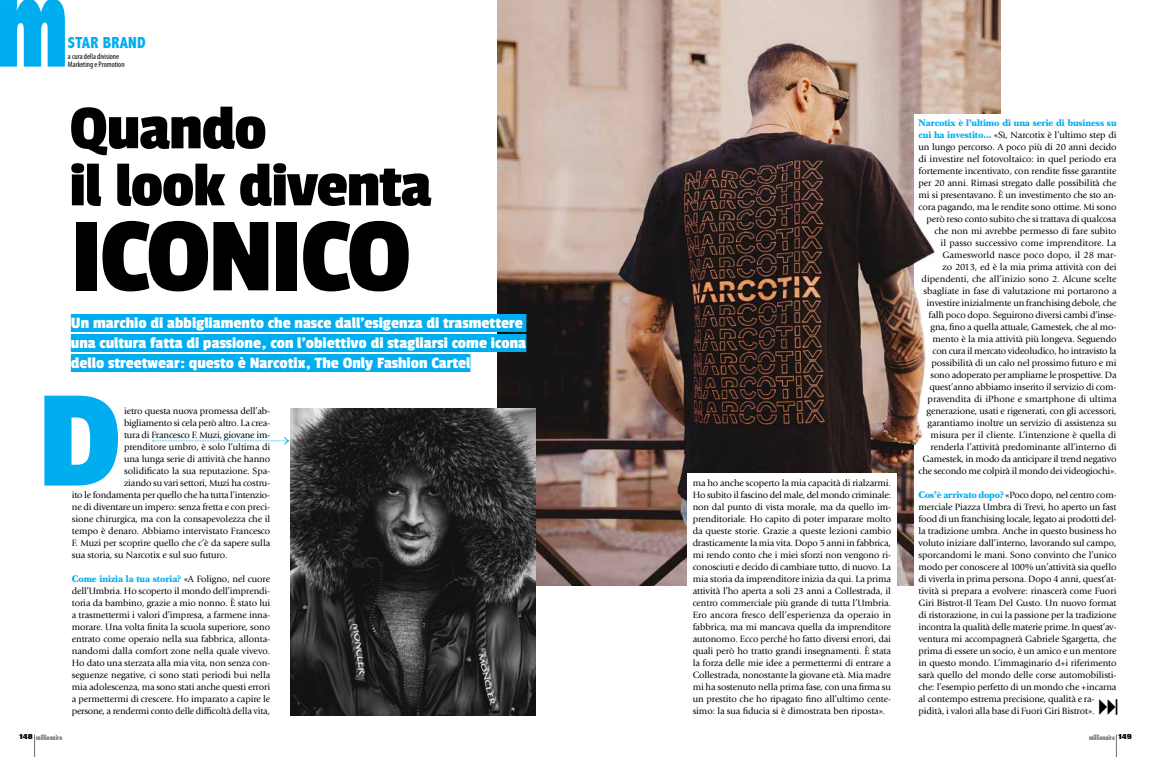
<style>
.page{position:relative;width:1151px;height:757px;background:#fff}
.page>*{position:absolute;margin:0;border:0;box-sizing:border-box;transform-origin:0 0}
.t1{font:144.8px "Passion One";color:#00aeef;scale:1.1 1}
.t2{font:110px "Passion One";letter-spacing:-.03em;color:#000;scale:1.1 1}
.t3{font:65px/57px "Passion One";letter-spacing:-.015em;color:#000;scale:1.1 1}
.t4{font:16.5px/20px "Passion One";color:#fff;scale:1.1 1}
.t5{font:800 condensed 16px "Abadi";letter-spacing:.01em;color:#00aeef}
.t6{font:900 10px "New Baskerville Std";letter-spacing:-.01em;color:#00aeef;scale:.95 1}
.t7{font:9.5px/12px "Giovanni";letter-spacing:-.01em;color:#000;text-align:justify}
.t8{font:condensed 8px/8px "Myriad Pro";color:#000}
.t9{font:700 condensed 7px "Futura";color:#6d6e71}
.s1{font-family:"Giovanni";font-weight:400;font-size:9.5px;color:#000}
.s2{font-family:"New Baskerville Std";font-weight:900;font-size:10px;color:#00aeef}
.s3{font-family:"Impact LT Std";font-weight:400;font-stretch:normal;color:#000}
</style>
<div class="page">
<svg style="left:34px;top:734px;width:1px;height:23px"></svg>
<svg style="left:1116px;top:734px;width:1px;height:23px"></svg>
<img style="left:497px;top:0;width:417px;height:585px">
<div style="left:71px;top:314px;width:455px;height:18px;background:#00aeef"></div>
<div style="left:71px;top:334px;width:455px;height:18px;background:#00aeef"></div>
<div style="left:71px;top:354px;width:399px;height:18px;background:#00aeef"></div>
<svg style="left:0;top:0;width:65px;height:67px;background:#2abbf1"></svg>
<div style="left:687px;top:474px;width:210px;height:134px;background:#fff"></div>
<img style="left:637px;top:0;width:363px;height:453px">
<img style="left:290px;top:409px;width:245px;height:306px">
<svg style="left:153px;top:437px;width:136px;height:8px"></svg>
<h3 class="t5" style="left:68px;top:33px;width:79px">STAR BRAND</h3>
<p class="t8" style="left:68px;top:52px;width:58px">a cura della divisione<br>Marketing e Promotion</p>
<h3 class="t3" style="left:69px;top:99px;width:331px">Quando<br>il look diventa</h3>
<h2 class="t2" style="left:69px;top:198px;width:313px">ICONICO</h2>
<h3 class="t4" style="left:71px;top:313px;width:415px">Un marchio di abbigliamento che nasce dall’esigenza di trasmettere una cultura fatta di passione, con l’obiettivo di stagliarsi come icona dello streetwear: questo è Narcotix, The Only Fashion Cartel</h3>
<p class="t7" style="left:124px;top:405px;width:148px">ietro questa nuova promessa dell’ab-</p>
<p class="t7" style="left:124px;top:417px;width:148px">bigliamento si cela però altro. La crea-</p>
<p class="t7" style="left:124px;top:429px;width:148px">tura di Francesco F. Muzi, giovane im-</p>
<p class="t7" style="left:124px;top:441px;width:148px">prenditore umbro, è solo l’ultima di</p>
<p class="t7" style="left:124px;top:453px;width:148px">una lunga serie di attività che hanno</p>
<p class="t7" style="left:124px;top:465px;width:148px">solidificato la sua reputazione. Spa-</p>
<p class="t7" style="left:124px;top:477px;width:148px">ziando su vari settori, Muzi ha costru-</p>
<p class="t7" style="left:72px;top:489px;width:200px">ito le fondamenta per quello che ha tutta l’intenzio-</p>
<p class="t7" style="left:72px;top:501px;width:200px">ne di diventare un impero: senza fretta e con preci-</p>
<p class="t7" style="left:72px;top:513px;width:200px">sione chirurgica, ma con la consapevolezza che il</p>
<p class="t7" style="left:72px;top:525px;width:200px">tempo è denaro. Abbiamo intervistato Francesco</p>
<p class="t7" style="left:72px;top:537px;width:200px">F. Muzi per scoprire quello che c’è da sapere sulla</p>
<p class="t7" style="left:72px;top:549px;width:157px">sua storia, su Narcotix e sul suo futuro.</p>
<p class="t6" style="left:72px;top:573px;width:210px">Come inizia la tua storia? <span class="s1">«A Foligno, nel cuore</span></p>
<p class="t7" style="left:72px;top:585px;width:200px">dell’Umbria. Ho scoperto il mondo dell’imprendi&shy;toria da bambino, grazie a mio nonno. È stato lui a trasmettermi i valori d’impresa, a farmene inna&shy;morare. Una volta finita la scuola superiore, sono entrato come operaio nella sua fabbrica, allonta&shy;nandomi dalla comfort zone nella quale vivevo.<br>Ho dato una sterzata alla mia vita, non senza con&shy;seguenze negative, ci sono stati periodi bui nella mia adolescenza, ma sono stati anche questi errori a permettermi di crescere. Ho imparato a capire le persone, a rendermi conto delle difficoltà della vita,</p>
<h1 class="t1" style="left:37px;top:365px;width:78px">D</h1>
<p class="t7" style="left:693px;top:477px;width:200px">ma ho anche scoperto la mia capacità di rialzarmi.<br>Ho subito il fascino del male, del mondo criminale: non dal punto di vista morale, ma da quello im&shy;prenditoriale. Ho capito di poter imparare molto da queste storie. Grazie a queste lezioni cambio drasticamente la mia vita. Dopo 5 anni in fabbrica, mi rendo conto che i miei sforzi non vengono ri&shy;conosciuti e decido di cambiare tutto, di nuovo. La mia storia da imprenditore inizia da qui. La prima attività l’ho aperta a soli 23 anni a Collestrada, il centro commerciale più grande di tutta l’Umbria.<br>Ero ancora fresco dell’esperienza da operaio in fabbrica, ma mi mancava quella da imprenditore autonomo. Ecco perché ho fatto diversi errori, dai quali però ho tratto grandi insegnamenti. È stata la forza delle mie idee a permettermi di entrare a Collestrada, nonostante la giovane età. Mia madre mi ha sostenuto nella prima fase, con una firma su un prestito che ho ripagato fino all’ultimo cente&shy;simo: la sua fiducia si è dimostrata ben riposta».</p>
<p class="t6" style="left:918px;top:117px;width:210px">Narcotix è l’ultimo di una serie di business su</p>
<p class="t7" style="left:918px;top:128px;width:200px;text-align:right"><span class="s2">cui ha investito...</span> «Sì, Narcotix è l’ultimo step di un lungo percorso. A poco più di 20 anni decido di investire nel fotovoltaico: in quel periodo era fortemente incentivato, con rendite fisse garantite per 20 anni. Rimasi stregato dalle possibilità che mi si presentavano. È un investimento che sto an&shy;cora pagando, ma le rendite sono ottime. Mi sono però reso conto subito che si trattava di qualcosa che non mi avrebbe permesso di fare subito<br>il passo successivo come imprenditore. La Gamesworld nasce poco dopo, il 28 mar-<br>zo 2013, ed è la mia prima attività con dei dipendenti, che all’inizio sono 2. Alcune scelte sbagliate in fase di valutazione mi portarono a investire inizialmente un franchising debole, che fallì poco dopo. Seguirono diversi cambi d’inse&shy;gna, fino a quella attuale, Gamestek, che al mo&shy;mento è la mia attività più longeva. Seguendo con cura il mercato videoludico, ho intravisto la possibilità di un calo nel prossimo futuro e mi sono adoperato per ampliarne le prospettive. Da quest’anno abbiamo inserito il servizio di com&shy;pravendita di iPhone e smartphone di ultima generazione, usati e rigenerati, con gli accessori, garantiamo inoltre un servizio di assistenza su misura per il cliente. L’intenzione è quella di renderla l’attività predominante all’interno di Gamestek, in modo da anticipare il trend negativo che secondo me colpirà il mondo dei videogiochi».</p>
<p class="t7" style="left:918px;top:488px;width:200px;text-align:left"><span class="s2">Cos’è arrivato dopo?</span> «Poco dopo, nel centro com&shy;merciale Piazza Umbra di Trevi, ho aperto un fast food di un franchising locale, legato ai prodotti del&shy;la tradizione umbra. Anche in questo business ho voluto iniziare dall’interno, lavorando sul campo, sporcandomi le mani. Sono convinto che l’unico modo per conoscere al 100% un’attività sia quello di viverla in prima persona. Dopo 4 anni, quest’at&shy;tività si prepara a evolvere: rinascerà come Fuori Giri Bistrot-Il Team Del Gusto. Un nuovo format di ristorazione, in cui la passione per la tradizione incontra la qualità delle materie prime. In quest’av&shy;ventura mi accompagnerà Gabriele Sgargetta, che prima di essere un socio, è un amico e un mentore in questo mondo. L’immaginario d+i riferimento sarà quello del mondo delle corse automobilisti&shy;che: l’esempio perfetto di un mondo che +incarna al contempo estrema precisione, qualità e ra&shy;pidità, i valori alla base di Fuori Giri Bistrot».</p>
<p class="t9" style="left:19px;top:733px;width:45px"><span class="s3">148</span> millionaire</p>
<p class="t9" style="left:1089px;top:733px;width:44px">millionaire <span class="s3">149</span></p>
</div>
